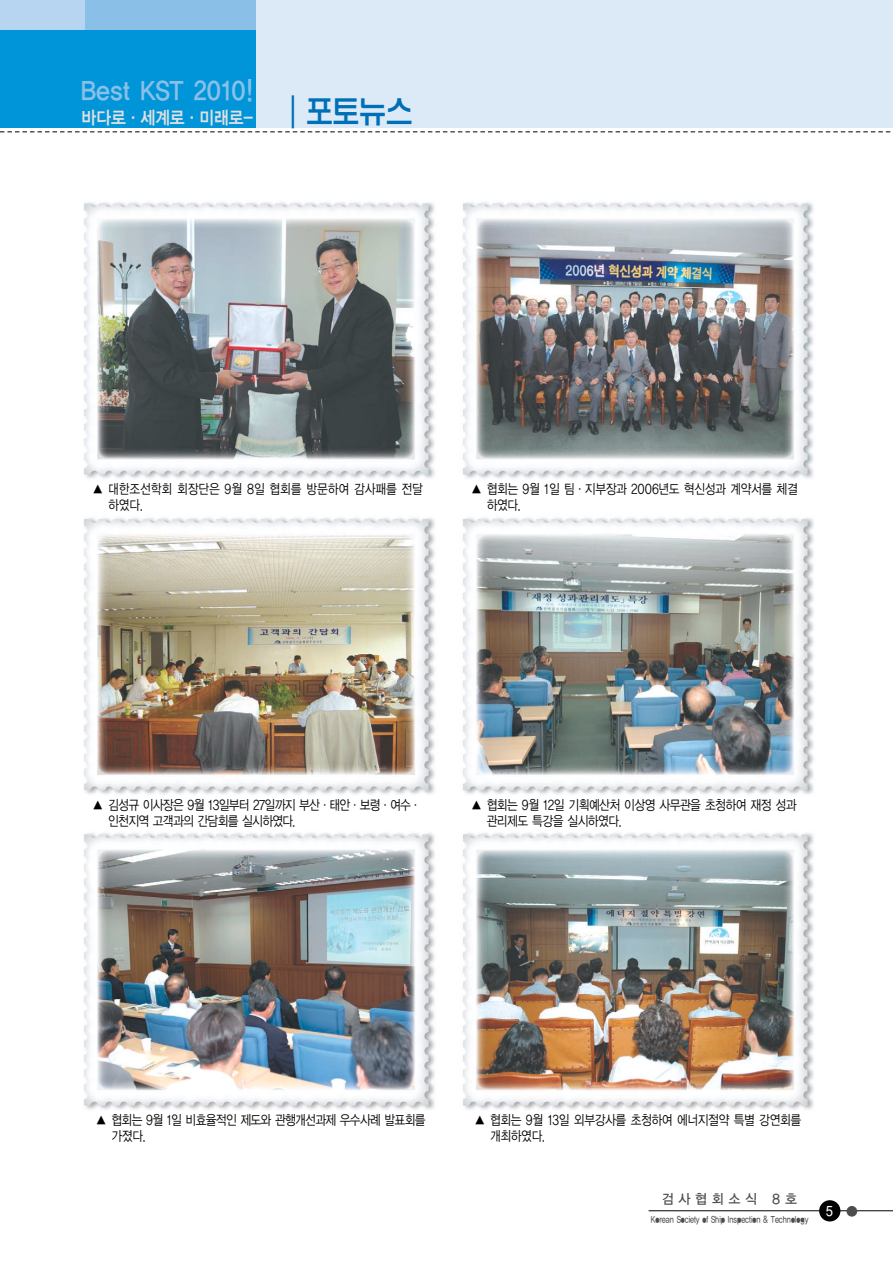
<style>
.page{position:relative;width:893px;height:1262px;background:#fff}
.page>*{position:absolute;margin:0;border:0;box-sizing:border-box;transform-origin:0 0}
.t1{font:25.5px "YGO14";letter-spacing:-.07em;color:#8ac0e8;scale:.9 1}
.t2{font:18px "YGO14";letter-spacing:-.09em;color:#e0e0e0;scale:.9 1}
.t3{font:13.5px/16.2px "YGO12";letter-spacing:-.105em;color:#000;scale:.85 1}
.t4{font:13.5px/16.2px "YGO12";letter-spacing:-.07em;color:#000;scale:.85 1}
.t5{font:13.5px "YGO13";letter-spacing:.295em;color:#4d4d4d;scale:.95 1}
.t6{font:13.5px "YGO13";color:#fff;scale:.9 1}
.t7{font:9px "YGO13";letter-spacing:-.1em;color:#4d4d4d;scale:.77 1}
.s1{font-family:"HY Wul Nun";font-weight:500;font-size:33px;color:#0070b6}
</style>
<div class="page">
<img style="left:83px;top:202px;width:731px;height:908px">
<hr style="left:648px;top:1210px;width:244px;height:1px;background:#000">
<div style="left:818px;top:1200px;width:22px;height:21px;background:#000;border-radius:50%"></div>
<div style="left:846px;top:1206px;width:10px;height:10px;background:#4d4d4d;border-radius:50%"></div>
<div style="left:0;top:0;width:892px;height:128px;background:#dceaf8"></div>
<div style="left:0;top:0;width:255px;height:128px;background:#0095d9"></div>
<div style="left:0;top:0;width:255px;height:30px;background:#b7d5f0"></div>
<div style="left:85px;top:0;width:170px;height:30px;background:#8ac0e8"></div>
<svg style="left:0;top:131px;width:891px;height:1px"></svg>
<h1 class="t1" style="left:80px;top:79px;width:195px">Best KST 2010!</h1>
<h2 class="t2" style="left:81px;top:109px;width:371px">바다로∙세계로∙미래로- <span class="s1">┃포토뉴스</span></h2>
<p class="t4" style="left:108px;top:481px;width:372px;text-indent:-16px">▲ 대한조선학회 회장단은 9월 8일 협회를 방문하여 감사패를 전달 하였다.</p>
<p class="t3" style="left:486px;top:481px;width:368px;text-indent:-16px">▲ 협회는 9월 1일 팀∙지부장과 2006년도 혁신성과 계약서를 체결 하였다.</p>
<p class="t3" style="left:108px;top:797px;width:370px;text-indent:-16px">▲ 김성규 이사장은 9월 13일부터 27일까지 부산∙태안∙보령∙여수∙ 인천지역 고객과의 간담회를 실시하였다.</p>
<p class="t3" style="left:486px;top:797px;width:367px;text-indent:-16px">▲ 협회는 9월 12일 기획예산처 이상영 사무관을 초청하여 재정 성과 관리제도 특강을 실시하였다.</p>
<p class="t3" style="left:111px;top:1112px;width:371px;text-indent:-16px">▲ 협회는 9월 1일 비효율적인 제도와 관행개선과제 우수사례 발표회를 가졌다.</p>
<p class="t3" style="left:489px;top:1112px;width:368px;text-indent:-16px">▲ 협회는 9월 13일 외부강사를 초청하여 에너지절약 특별 강연회를 개최하였다.</p>
<p class="t5" style="left:661px;top:1193px;width:145px">검사협회소식 8호</p>
<p class="t7" style="left:650px;top:1215px;width:207px">Korean Society of Ship Inspection &amp; Technology</p>
<p class="t6" style="left:825px;top:1204px;width:10px">5</p>
</div>
